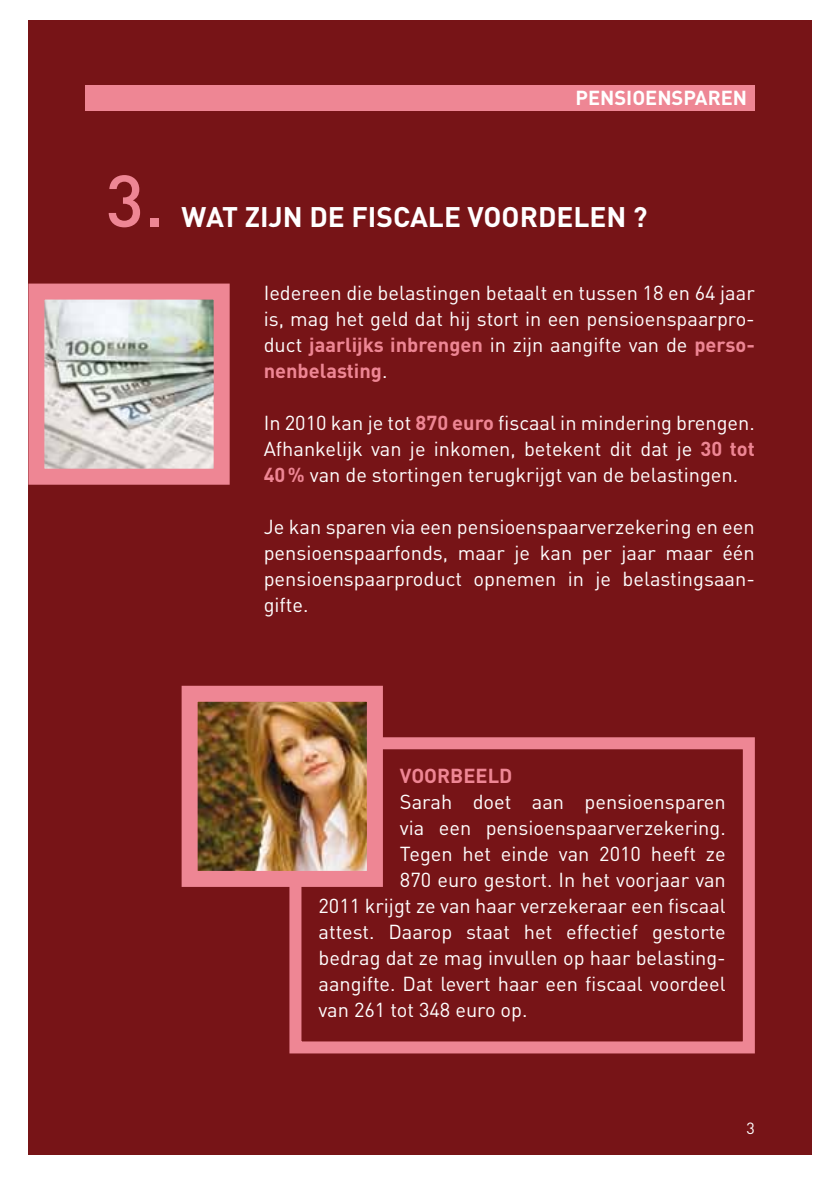
<style>
.page{position:relative;width:840px;height:1191px;background:#fff}
.page>*{position:absolute;margin:0;border:0;box-sizing:border-box;transform-origin:0 0}
.t1{font:500 72px "DIN";color:#ee8694}
.t2{font:700 28px "DIN";letter-spacing:.045em;color:#fff}
.t3{font:20px/26px "DIN";color:#fff;text-align:justify}
.t4{font:700 20px "DIN";color:#fff}
.t5{font:700 20px "DIN";color:#ee8694}
.t6{font:16px "DIN";color:#fff}
.s1{font-weight:700;color:#ee8694}
</style>
<div class="page">
<div style="left:28px;top:21px;width:783px;height:1134px;background:#771417"></div>
<div style="left:85px;top:85px;width:669px;height:25px;background:#ee8694"></div>
<img style="left:45px;top:300px;width:167px;height:168px">
<div style="left:28px;top:283px;width:201px;height:202px;border:16px solid #ee8694"></div>
<div style="left:289px;top:737px;width:465px;height:316px;border:12px solid #ee8694"></div>
<img style="left:198px;top:703px;width:167px;height:167px">
<div style="left:181px;top:686px;width:201px;height:201px;border:16px solid #ee8694"></div>
<p class="t4" style="left:575px;top:84px;width:173px">PENSIOENSPAREN</p>
<h1 class="t1" style="left:106px;top:155px;width:60px">3.</h1>
<h2 class="t2" style="left:181px;top:198px;width:467px">WAT ZIJ N DE FISCALE VOORDELEN ?</h2>
<p class="t3" style="left:263px;top:279px;width:492px">Iedereen die belastingen betaalt en tussen 18 en 64 jaar is, mag het geld dat hij stort in een pensioenspaarpro&shy;duct <span class="s1">JAARLIJKS INBRENGEN</span> in zijn aangifte van de <span class="s1">PERSO-NENBELASTING</span>.</p>
<p class="t3" style="left:263px;top:409px;width:492px">In 2010 kan je tot <span class="s1">870 EURO</span> fiscaal in mindering brengen.<br>Afhankelijk van je inkomen, betekent dit dat je <span class="s1">30 TOT 40%</span> van de stortingen terugkrijgt van de belastingen.</p>
<p class="t3" style="left:263px;top:513px;width:492px">Je kan sparen via een pensioenspaarverzekering en een pensioenspaarfonds, maar je kan per jaar maar één pensioenspaarproduct opnemen in je belastingsaan&shy;gifte.</p>
<p class="t5" style="left:399px;top:762px;width:114px">VOORBEELD</p>
<p class="t3" style="left:399px;top:788px;width:327px">Sarah doet aan pensioensparen</p>
<p class="t3" style="left:399px;top:814px;width:327px">via een pensioenspaarverzekering.</p>
<p class="t3" style="left:399px;top:840px;width:327px">Tegen het einde van 2010 heeft ze</p>
<p class="t3" style="left:399px;top:866px;width:327px">870 euro gestort. In het voorjaar van</p>
<p class="t3" style="left:318px;top:892px;width:408px">2011 krijgt ze van haar verzekeraar een fiscaal</p>
<p class="t3" style="left:318px;top:918px;width:408px">attest. Daarop staat het effectief gestorte</p>
<p class="t3" style="left:318px;top:944px;width:408px">bedrag dat ze mag invullen op haar belasting-</p>
<p class="t3" style="left:318px;top:970px;width:408px">aangifte. Dat levert haar een fiscaal voordeel</p>
<p class="t3" style="left:318px;top:996px;width:210px">van 261 tot 348 euro op.</p>
<p class="t6" style="left:746px;top:1118px;width:10px">3</p>
</div>
